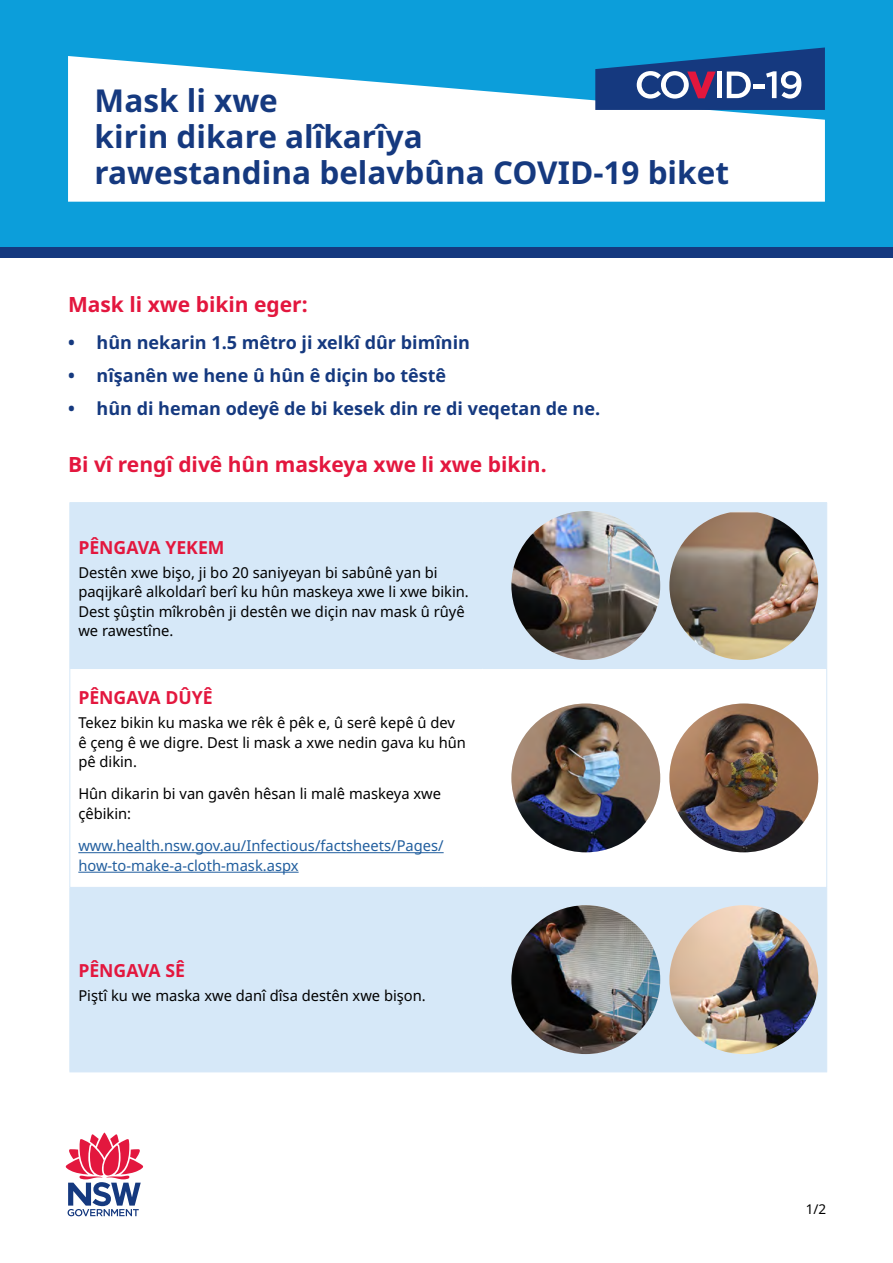
<style>
.page{position:relative;width:893px;height:1263px;background:#fff}
.page>*{position:absolute;margin:0;border:0;box-sizing:border-box;transform-origin:0 0}
.Main_Head{font:700 31.5px/36px "Noto Sans";color:#15397f}
.H_1{font:700 21px "Noto Sans";color:#e3173e}
.Intro{font:700 18px "Noto Sans";color:#15397f}
.Step{font:700 18px "Noto Sans";color:#e3173e}
.Text{font:15px/19.5px "Noto Sans";color:#000}
.Text-2{font:15px/19.5px "Noto Sans";color:#215e9e}
.t1{font:13.5px "Noto Sans";color:#000}
</style>
<div class="page">
<div style="left:0;top:0;width:892px;height:253px;background:#0c9eda"></div>
<svg style="left:65px;top:1132px;width:79px;height:84px"></svg>
<div style="left:0;top:247px;width:892px;height:11px;background:#15397f"></div>
<svg style="left:68px;top:56px;width:757px;height:146px;background:#e0f2fa"></svg>
<svg style="left:595px;top:47px;width:230px;height:63px"></svg>
<svg style="left:70px;top:503px;width:756px;height:568px;fill:#d6e8f8"></svg>
<hr style="left:69px;top:502px;width:413px;height:1px;background:#d6e8f8">
<hr style="left:69px;top:503px;width:1px;height:165px;background:#d6e8f8">
<hr style="left:482px;top:502px;width:345px;height:1px;background:#d6e8f8">
<hr style="left:826px;top:503px;width:1px;height:165px;background:#d6e8f8">
<hr style="left:69px;top:668px;width:413px;height:1px;background:#d6e8f8">
<hr style="left:69px;top:669px;width:1px;height:218px;background:#d6e8f8">
<hr style="left:482px;top:668px;width:345px;height:1px;background:#d6e8f8">
<hr style="left:826px;top:669px;width:1px;height:218px;background:#d6e8f8">
<hr style="left:69px;top:887px;width:413px;height:1px;background:#d6e8f8">
<hr style="left:69px;top:888px;width:1px;height:183px;background:#d6e8f8">
<hr style="left:482px;top:887px;width:345px;height:1px;background:#d6e8f8">
<hr style="left:826px;top:888px;width:1px;height:183px;background:#d6e8f8">
<hr style="left:69px;top:1071px;width:413px;height:1px;background:#d6e8f8">
<hr style="left:482px;top:1071px;width:345px;height:1px;background:#d6e8f8">
<img style="left:511px;top:511px;width:149px;height:149px;border-radius:74px">
<img style="left:669px;top:512px;width:149px;height:148px">
<hr style="left:78px;top:852px;width:366px;height:1px;background:#215e9e">
<hr style="left:78px;top:872px;width:221px;height:1px;background:#215e9e">
<img style="left:511px;top:703px;width:149px;height:149px;border-radius:74px">
<img style="left:669px;top:703px;width:149px;height:149px;border-radius:74px">
<img style="left:511px;top:905px;width:149px;height:149px;border-radius:74px">
<img style="left:669px;top:905px;width:149px;height:149px;border-radius:74px">
<p class="Main_Head" style="left:95px;top:84px;width:636px">Mask li xwe<br>kirin dikare alîkarîya<br>rawestandina belavbûna COVID-19 biket</p>
<p class="H_1" style="left:68px;top:289px;width:241px">Mask li xwe bikin eger:</p>
<p class="Intro" style="left:68px;top:330px;width:403px">• hûn nekarin 1.5 mêtro ji xelkî dûr bimînin</p>
<p class="Intro" style="left:68px;top:363px;width:380px">• nîşanên we hene û hûn ê diçin bo têstê</p>
<p class="Intro" style="left:68px;top:396px;width:534px">• hûn di heman odeyê de bi kesek din re di veqetan de ne.</p>
<p class="H_1" style="left:68px;top:450px;width:480px">Bi vî rengî divê hûn maskeya xwe li xwe bikin.</p>
<p class="Step" style="left:78px;top:535px;width:148px">PÊNGAVA YEKEM</p>
<p class="Text" style="left:78px;top:563px;width:392px">Destên xwe bişo, ji bo 20 saniyeyan bi sabûnê yan bi paqijkarê alkoldarî berî ku hûn maskeya xwe li xwe bikin.<br>Dest şûştin mîkrobên ji destên we diçin nav mask û rûyê we rawestîne.</p>
<p class="Step" style="left:78px;top:685px;width:136px">PÊNGAVA DÛYÊ</p>
<p class="Text" style="left:78px;top:713px;width:389px">Tekez bikin ku maska we rêk ê pêk e, û serê kepê û dev ê çeng ê we digre. Dest li mask a xwe nedin gava ku hûn pê dikin.</p>
<p class="Text" style="left:78px;top:785px;width:364px">Hûn dikarin bi van gavên hêsan li malê maskeya xwe çêbikin:</p>
<p class="Text-2" style="left:78px;top:836px;width:367px">www.health.nsw.gov.au/Infectious/factsheets/Pages/ how-to-make-a-cloth-mask.aspx</p>
<p class="Step" style="left:78px;top:958px;width:108px">PÊNGAVA SÊ</p>
<p class="Text" style="left:78px;top:986px;width:349px">Piştî ku we maska xwe danî dîsa destên xwe bişon.</p>
<p class="t1" style="left:806px;top:1200px;width:22px">1/2</p>
</div>
